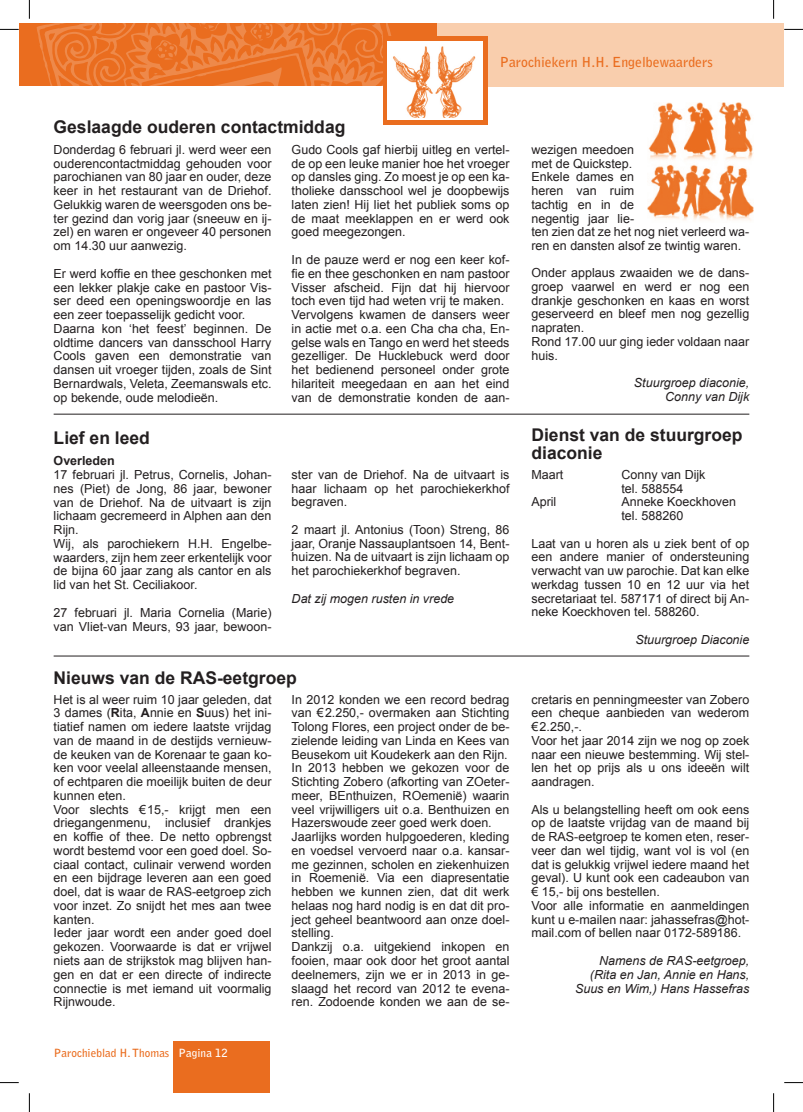
<style>
.page{position:relative;width:803px;height:1112px;background:#fff}
.page>*{position:absolute;margin:0;border:0;box-sizing:border-box;transform-origin:0 0}
.t1{font:700 17.5px/18.8px "Arial";color:#231f20}
.t2{font:700 13.75px "Bell Gothic Std";color:#ea6d1f}
.t3{font:12.5px/13.8px "Arial";color:#231f20}
.t4{font:italic 12.5px/13.8px "Arial";color:#231f20;text-align:right}
.t5{font:700 12.5px "Arial";color:#231f20}
.t6{font:700 11.25px "Bell Gothic Std";color:#ea6d1f}
.s1{font-weight:700}
.s2{color:#fff}
</style>
<div class="page">
<div style="left:173px;top:1041px;width:96px;height:51px;background:#ea6d1f"></div>
<div style="left:436px;top:23px;width:348px;height:63px;background:#f9cead"></div>
<div style="left:19px;top:23px;width:417px;height:63px;background:#ea6d1f"></div>
<svg style="left:37px;top:23px;width:354px;height:63px"></svg>
<div style="left:383px;top:36px;width:105px;height:89px;background:#ea6d1f"></div>
<div style="left:387px;top:41px;width:96px;height:78px;background:#fff"></div>
<img style="left:393px;top:46px;width:83px;height:71px">
<img style="left:647px;top:103px;width:106px;height:118px">
<hr style="left:54px;top:414px;width:695px;height:1px;background:#231f20">
<hr style="left:54px;top:655px;width:695px;height:1px;background:#231f20">
<svg style="left:0;top:29px;width:19px;height:1px"></svg>
<svg style="left:784px;top:29px;width:19px;height:1px"></svg>
<svg style="left:0;top:1082px;width:19px;height:1px"></svg>
<svg style="left:784px;top:1082px;width:19px;height:1px"></svg>
<svg style="left:29px;top:0;width:1px;height:19px"></svg>
<svg style="left:29px;top:1093px;width:1px;height:18px"></svg>
<svg style="left:773px;top:0;width:1px;height:19px"></svg>
<svg style="left:773px;top:1093px;width:1px;height:18px"></svg>
<h1 class="t1" style="left:54px;top:117px;width:293px">Geslaagde ouderen contactmiddag</h1>
<p class="t2" style="left:500px;top:54px;width:214px">Parochiekern H.H. Engelbewaarders</p>
<p class="t3" style="left:54px;top:142px;width:219px;text-align:justify">Donderdag 6 februari jl. werd weer een ouderencontactmiddag gehouden voor parochianen van 80 jaar en ouder, deze keer in het restaurant van de Driehof.<br>Gelukkig waren de weersgoden ons be&shy;ter gezind dan vorig jaar (sneeuw en ij&shy;zel) en waren er ongeveer 40 personen om 14.30 uur aanwezig.</p>
<p class="t3" style="left:54px;top:266px;width:219px">Er werd koffie en thee geschonken met een lekker plakje cake en pastoor Vis&shy;ser deed een openingswoordje en las een zeer toepasselijk gedicht voor.<br>Daarna kon ‘het feest’ beginnen. De oldtime dancers van dansschool Harry Cools gaven een demonstratie van dansen uit vroeger tijden, zoals de Sint Bernardwals, Veleta, Zeemanswals etc. op bekende, oude melodieën.</p>
<p class="t3" style="left:292px;top:142px;width:219px;text-align:justify">Gudo Cools gaf hierbij uitleg en vertel&shy;de op een leuke manier hoe het vroeger op dansles ging. Zo moest je op een ka&shy;tholieke dansschool wel je doopbewijs laten zien! Hij liet het publiek soms op de maat meeklappen en er werd ook goed meegezongen.</p>
<p class="t3" style="left:292px;top:252px;width:219px">In de pauze werd er nog een keer kof&shy;fie en thee geschonken en nam pastoor Visser afscheid. Fijn dat hij hiervoor toch even tijd had weten vrij te maken.<br>Vervolgens kwamen de dansers weer in actie met o.a. een Cha cha cha, En&shy;gelse wals en Tango en werd het steeds gezelliger. De Hucklebuck werd door het bedienend personeel onder grote hilariteit meegedaan en aan het eind van de demonstratie konden de aan-</p>
<p class="t3" style="left:531px;top:143px;width:219px">wezigen meedoen<br>met de Quickstep.<br>Enkele dames en<br>heren van ruim<br>tachtig en in de<br>negentig jaar lie-<br>ten zien dat ze het nog niet verleerd wa&shy;ren en dansten alsof ze twintig waren.</p>
<p class="t3" style="left:531px;top:266px;width:219px">Onder applaus zwaaiden we de dans&shy;groep vaarwel en werd er nog een drankje geschonken en kaas en worst geserveerd en bleef men nog gezellig napraten.<br>Rond 17.00 uur ging ieder voldaan naar huis.</p>
<p class="t4" style="left:634px;top:376px;width:117px">Stuurgroep diaconie,<br>Conny van Dijk</p>
<h1 class="t1" style="left:54px;top:428px;width:98px">Lief en leed</h1>
<h1 class="t1" style="left:531px;top:425px;width:213px">Dienst van de stuurgroep diaconie</h1>
<p class="t5" style="left:54px;top:452px;width:63px">Overleden</p>
<p class="t3" style="left:54px;top:467px;width:219px">17 februari jl. Petrus, Cornelis, Johan&shy;nes (Piet) de Jong, 86 jaar, bewoner van de Driehof. Na de uitvaart is zijn lichaam gecremeerd in Alphen aan den Rijn.<br>Wij, als parochiekern H.H. Engelbe&shy;waarders, zijn hem zeer erkentelijk voor de bijna 60 jaar zang als cantor en als lid van het St. Ceciliakoor.</p>
<p class="t3" style="left:54px;top:605px;width:219px">27 februari jl. Maria Cornelia (Marie) van Vliet-van Meurs, 93 jaar, bewoon-</p>
<p class="t3" style="left:292px;top:467px;width:219px;text-align:justify">ster van de Driehof. Na de uitvaart is haar lichaam op het parochiekerkhof begraven.</p>
<p class="t3" style="left:292px;top:522px;width:219px;text-align:justify">2 maart jl. Antonius (Toon) Streng, 86 jaar, Oranje Nassauplantsoen 14, Bent&shy;huizen. Na de uitvaart is zijn lichaam op het parochiekerkhof begraven.</p>
<p class="t4" style="left:292px;top:591px;width:164px">Dat zij mogen rusten in vrede</p>
<p class="t3" style="left:531px;top:467px;width:33px">Maart</p>
<p class="t3" style="left:621px;top:467px;width:86px">Conny van Dijk tel. 588554</p>
<p class="t3" style="left:531px;top:495px;width:26px">April</p>
<p class="t3" style="left:621px;top:495px;width:116px">Anneke Koeckhoven tel. 588260</p>
<p class="t3" style="left:531px;top:536px;width:219px;text-align:justify">Laat van u horen als u ziek bent of op een andere manier of ondersteuning verwacht van uw parochie. Dat kan elke werkdag tussen 10 en 12 uur via het secretariaat tel. 587171 of direct bij An&shy;neke Koeckhoven tel. 588260.</p>
<p class="t4" style="left:635px;top:632px;width:115px">Stuurgroep Diaconie</p>
<h1 class="t1" style="left:54px;top:668px;width:245px">Nieuws van de RAS-eetgroep</h1>
<p class="t3" style="left:54px;top:692px;width:219px">Het is al weer ruim 10 jaar geleden, dat 3 dames (<span class="s1">R</span>ita, <span class="s1">A</span>nnie en <span class="s1">S</span>uus) het ini&shy;tiatief namen om iedere laatste vrijdag van de maand in de destijds vernieuw&shy;de keuken van de Korenaar te gaan ko&shy;ken voor veelal alleenstaande mensen, of echtparen die moeilijk buiten de deur kunnen eten.<br>Voor slechts €15,- krijgt men een driegangenmenu, inclusief drankjes en koffie of thee. De netto opbrengst wordt bestemd voor een goed doel. So&shy;ciaal contact, culinair verwend worden en een bijdrage leveren aan een goed doel, dat is waar de RAS-eetgroep zich voor inzet. Zo snijdt het mes aan twee kanten.<br>Ieder jaar wordt een ander goed doel gekozen. Voorwaarde is dat er vrijwel niets aan de strijkstok mag blijven han&shy;gen en dat er een directe of indirecte connectie is met iemand uit voormalig Rijnwoude.</p>
<p class="t6" style="left:54px;top:1045px;width:175px">Parochieblad H. Thomas <span class="s2">Pagina 12</span></p>
<p class="t3" style="left:292px;top:692px;width:219px">In 2012 konden we een record bedrag van €2.250,- overmaken aan Stichting Tolong Flores, een project onder de be&shy;zielende leiding van Linda en Kees van Beusekom uit Koudekerk aan den Rijn.<br>In 2013 hebben we gekozen voor de Stichting Zobero (afkorting van ZOeter&shy;meer, BEnthuizen, ROemenië) waarin veel vrijwilligers uit o.a. Benthuizen en Hazerswoude zeer goed werk doen.<br>Jaarlijks worden hulpgoederen, kleding en voedsel vervoerd naar o.a. kansar&shy;me gezinnen, scholen en ziekenhuizen in Roemenië. Via een diapresentatie hebben we kunnen zien, dat dit werk helaas nog hard nodig is en dat dit pro&shy;ject geheel beantwoord aan onze doel&shy;stelling.<br>Dankzij o.a. uitgekiend inkopen en fooien, maar ook door het groot aantal deelnemers, zijn we er in 2013 in ge&shy;slaagd het record van 2012 te evena&shy;ren. Zodoende konden we aan de se-</p>
<p class="t3" style="left:531px;top:692px;width:219px">cretaris en penningmeester van Zobero een cheque aanbieden van wederom €2.250,-.<br>Voor het jaar 2014 zijn we nog op zoek naar een nieuwe bestemming. Wij stel&shy;len het op prijs als u ons ideeën wilt aandragen.</p>
<p class="t3" style="left:531px;top:802px;width:219px">Als u belangstelling heeft om ook eens op de laatste vrijdag van de maand bij de RAS-eetgroep te komen eten, reser&shy;veer dan wel tijdig, want vol is vol (en dat is gelukkig vrijwel iedere maand het geval). U kunt ook een cadeaubon van € 15,- bij ons bestellen.<br>Voor alle informatie en aanmeldingen kunt u e-mailen naar: jahassefras@hot&shy;mail.com of bellen naar 0172-589186.</p>
<p class="t4" style="left:575px;top:953px;width:176px">Namens de RAS-eetgroep, (Rita en Jan, Annie en Hans,<br>Suus en Wim,) Hans Hassefras</p>
</div>
